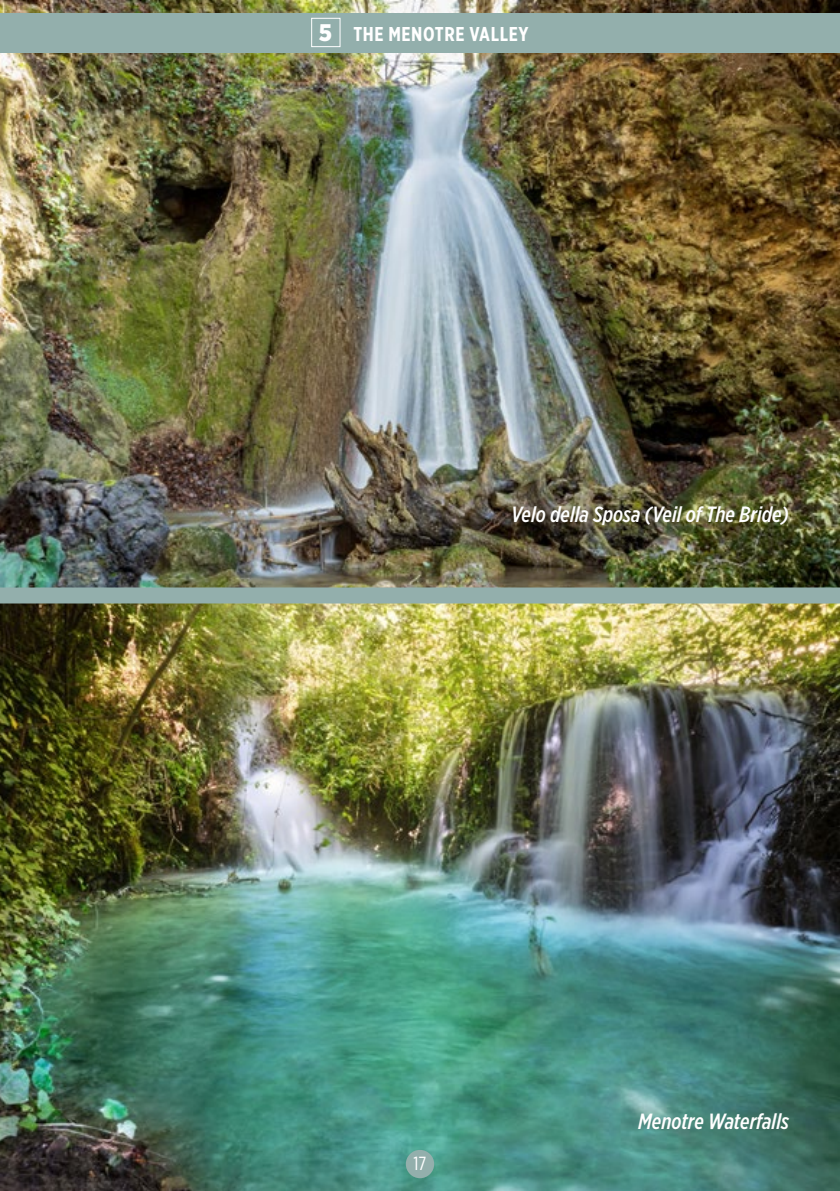
<style>
.page{position:relative;width:840px;height:1191px;background:#fff}
.page>*{position:absolute;margin:0;border:0;box-sizing:border-box;transform-origin:0 0}
.t1{font:italic 500 22px "Gotham X Narrow";color:#fff}
.t2{font:700 20px "Gotham X Narrow";letter-spacing:.03em;color:#fff}
.t3{font:19px "Gotham X Narrow";color:#fff}
.s1{font-family:"Gotham Narrow";font-weight:900;font-size:24px}
</style>
<div class="page">
<img style="left:0;top:0;width:839px;height:587px">
<img style="left:0;top:603px;width:839px;height:588px">
<div style="left:0;top:587px;width:839px;height:16px;background:#93afac"></div>
<div style="left:0;top:13px;width:839px;height:39px;background:#93afac"></div>
<div style="left:405px;top:1149px;width:29px;height:29px;background:#93afac;border-radius:50%"></div>
<div style="left:311px;top:18px;width:29px;height:29px;background:#93afac;border:1px solid #fff"></div>
<p class="t2" style="left:318px;top:22px;width:211px"><span class="s1">5</span> THE MENOTRE VALLEY</p>
<p class="t1" style="left:510px;top:501px;width:279px">Velo della Sposa (Veil of The Bride)</p>
<p class="t3" style="left:413px;top:1152px;width:15px">17</p>
<p class="t1" style="left:638px;top:1108px;width:152px">Menotre Waterfalls</p>
</div>
